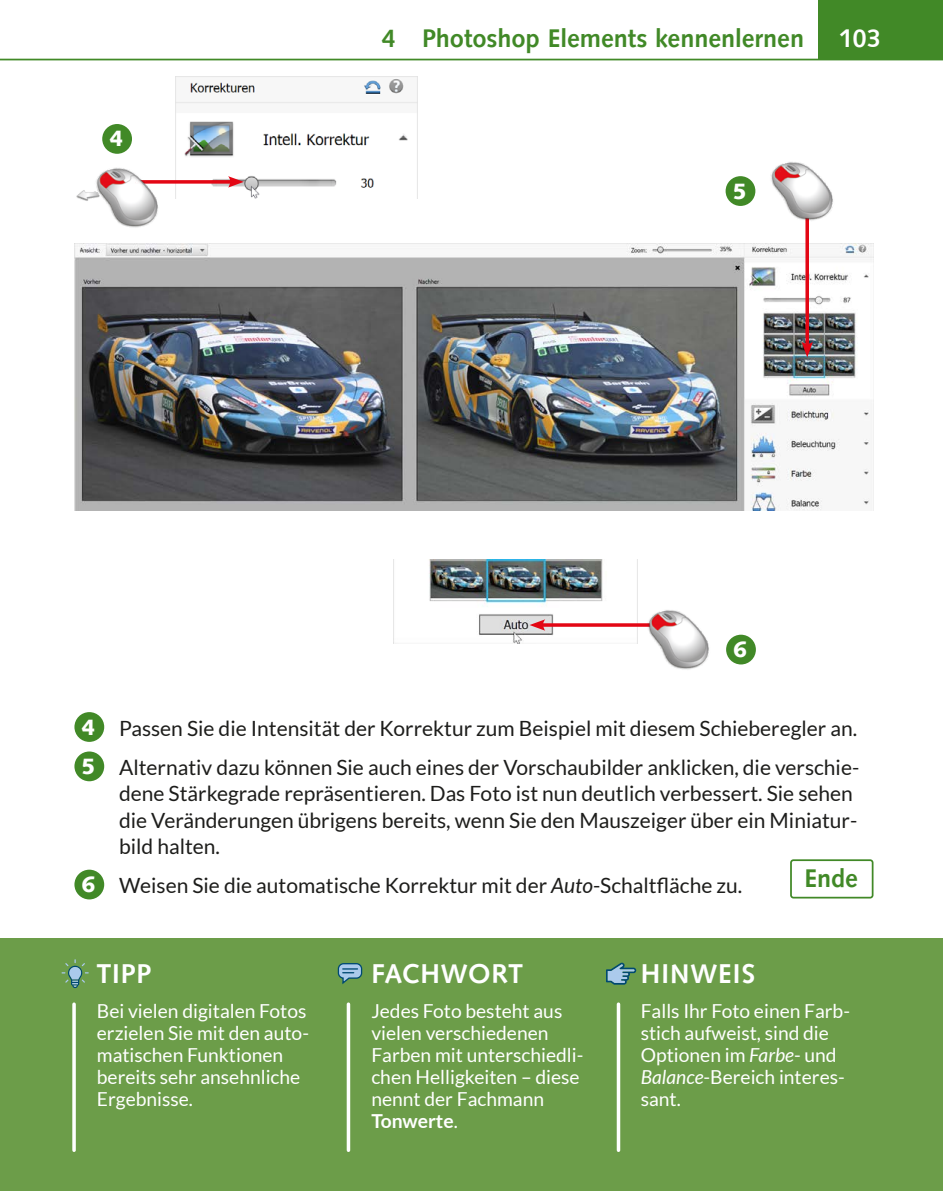
<style>
.page{position:relative;width:943px;height:1191px;background:#fff}
.page>*{position:absolute;margin:0;border:0;box-sizing:border-box;transform-origin:0 0}
.t1{font:500 28px "Saxony";letter-spacing:.03em;color:#fff}
.t2{font:500 26.25px "Saxony";color:#418927}
.t3{font:500 26.25px "Saxony";color:#fff}
.t4{font:800 22.75px "Saxony";color:#fff}
.t5{font:21px/26.2px "Lato";color:#1d1d1b}
.t6{font:19.25px/22.1px "Lato";color:#fff}
.s1{font-family:"Saxony";font-weight:800;font-size:22.75px;color:#fff}
.s2{font-style:italic}
.s3{font-weight:700}
</style>
<div class="page">
<div style="left:790px;top:859px;width:83px;height:39px;border:2px solid #418927;border-radius:2px"></div>
<div style="left:819px;top:0;width:124px;height:60px;background:#418927"></div>
<div style="left:0;top:938px;width:943px;height:253px;background:#6c9d49"></div>
<hr style="left:0;top:59px;width:943px;height:1px;background:#418927">
<img style="left:74px;top:243px;width:799px;height:267px">
<img style="left:175px;top:77px;width:242px;height:121px">
<img style="left:393px;top:559px;width:210px;height:84px">
<div style="left:74px;top:712px;width:30px;height:30px;background:#418927;border-radius:50%"></div>
<div style="left:74px;top:751px;width:30px;height:30px;background:#418927;border-radius:50%"></div>
<div style="left:74px;top:869px;width:30px;height:30px;background:#418927;border-radius:50%"></div>
<svg style="left:616px;top:1004px;width:4px;height:146px"></svg>
<svg style="left:606px;top:962px;width:30px;height:22px"></svg>
<svg style="left:72px;top:1004px;width:4px;height:146px"></svg>
<svg style="left:61px;top:959px;width:28px;height:29px"></svg>
<hr style="left:347px;top:1004px;width:3px;height:146px;background:#fff">
<div style="left:338px;top:963px;width:23px;height:15px;background:#abcaec;border-radius:5px"></div>
<div style="left:338px;top:963px;width:24px;height:15px;border:1px solid #004972;border-radius:5px"></div>
<svg style="left:343px;top:968px;width:14px;height:5px"></svg>
<svg style="left:805px;top:222px;width:4px;height:120px"></svg>
<svg style="left:801px;top:342px;width:12px;height:15px"></svg>
<svg style="left:545px;top:623px;width:101px;height:4px"></svg>
<svg style="left:529px;top:619px;width:16px;height:12px"></svg>
<svg style="left:159px;top:180px;width:69px;height:4px"></svg>
<svg style="left:228px;top:176px;width:16px;height:12px"></svg>
<img style="left:76px;top:167px;width:83px;height:61px">
<img style="left:646px;top:610px;width:63px;height:60px">
<img style="left:770px;top:162px;width:63px;height:60px">
<div style="left:102px;top:124px;width:30px;height:30px;background:#418927;border-radius:50%"></div>
<div style="left:725px;top:176px;width:30px;height:30px;background:#418927;border-radius:50%"></div>
<div style="left:726px;top:634px;width:30px;height:30px;background:#418927;border-radius:50%"></div>
<p class="t4" style="left:109px;top:126px;width:15px">4</p>
<p class="t2" style="left:381px;top:23px;width:424px">4 Photoshop Elements kennenlernen</p>
<p class="t3" style="left:838px;top:23px;width:44px">103</p>
<p class="t4" style="left:732px;top:178px;width:15px">5</p>
<p class="t4" style="left:733px;top:636px;width:15px">6</p>
<p class="t5" style="left:82px;top:708px;width:779px;line-height:39.4px"><span class="s1">4</span> Passen Sie die Intensität der Korrektur zum Beispiel mit diesem Schieberegler an.<br><span class="s1">5</span> Alternativ dazu können Sie auch eines der Vorschaubilder anklicken, die verschie-</p>
<p class="t5" style="left:119px;top:780px;width:739px">dene Stärkegrade repräsentieren. Das Foto ist nun deutlich verbessert. Sie sehen die Veränderungen übrigens bereits, wenn Sie den Mauszeiger über ein Miniatur&shy;bild halten.</p>
<p class="t5" style="left:82px;top:872px;width:662px"><span class="s1">6</span> Weisen Sie die automatische Korrektur mit der <span class="s2">Auto</span>-Schaltfläche zu.</p>
<p class="t2" style="left:804px;top:863px;width:55px">Ende</p>
<h1 class="t1" style="left:97px;top:957px;width:56px">TIPP</h1>
<p class="t6" style="left:97px;top:999px;width:214px">Bei vielen digitalen Fotos erzielen Sie mit den auto&shy;matischen Funktionen bereits sehr ansehnliche<br>Ergebnisse.</p>
<h1 class="t1" style="left:371px;top:957px;width:153px">FACHWORT</h1>
<p class="t6" style="left:371px;top:999px;width:214px">Jedes Foto besteht aus vielen verschiedenen<br>Farben mit unterschiedli&shy;chen Helligkeiten – diese nennt der Fachmann<br><span class="s3">Tonwerte</span>.</p>
<h1 class="t1" style="left:640px;top:957px;width:116px">HINWEIS</h1>
<p class="t6" style="left:640px;top:999px;width:211px">Falls Ihr Foto einen Farb&shy;stich aufweist, sind die<br>Optionen im <span class="s2">Farbe</span>- und<br><span class="s2">Balance</span>-Bereich interes&shy;sant.</p>
</div>
